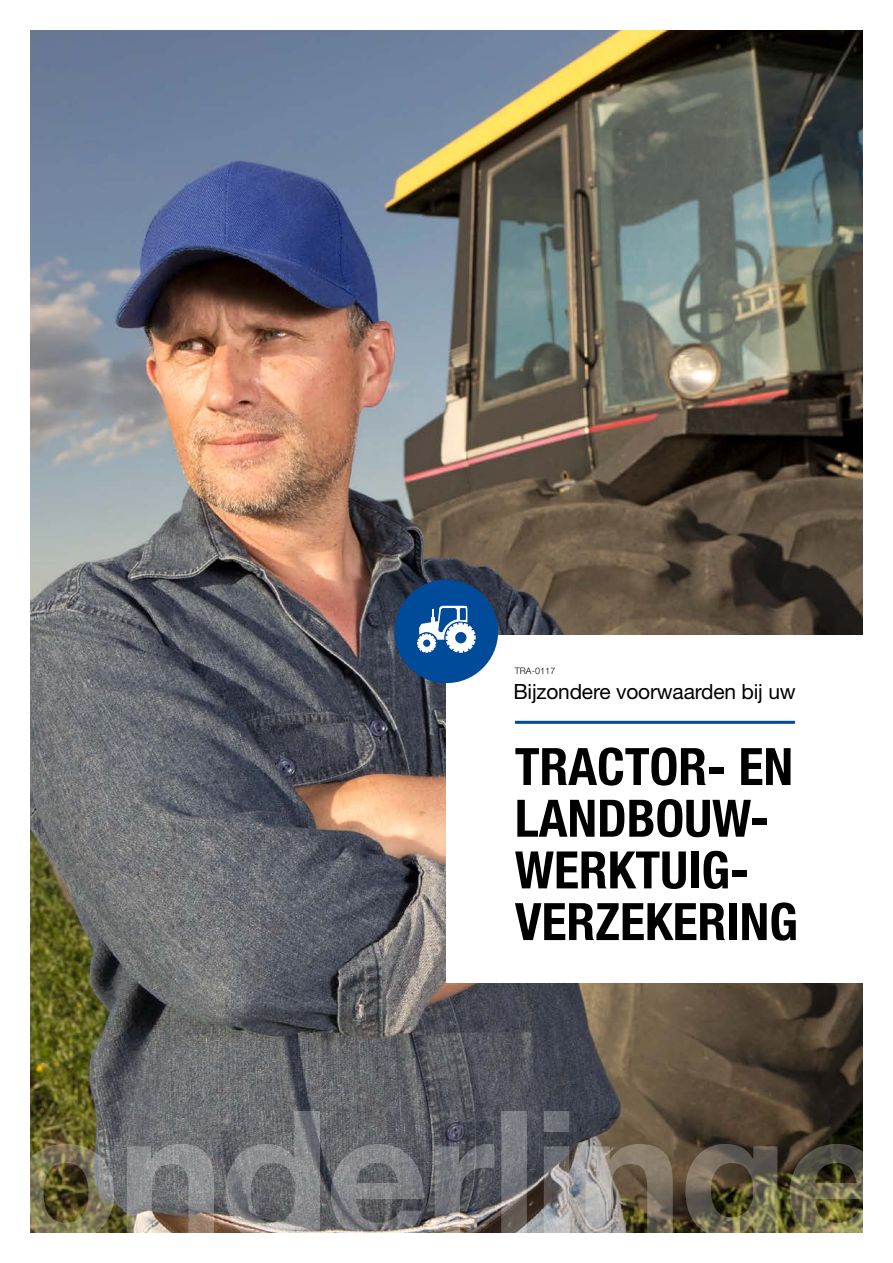
<style>
.page{position:relative;width:893px;height:1263px;background:#fff}
.page>*{position:absolute;margin:0;border:0;box-sizing:border-box;transform-origin:0 0}
.t1{font:700 condensed 51.6px/51.6px "Helvetica Neue";color:#000}
.t2{font:21px "Helvetica Neue LT Std";letter-spacing:-.01em;color:#000}
.t3{font:300 9px "Helvetica Neue LT Std";letter-spacing:.01em;color:#000}
</style>
<div class="page">
<img style="left:31px;top:31px;width:831px;height:1080px">
<div style="left:446px;top:636px;width:447px;height:347px;background:#fff"></div>
<img style="left:30px;top:1111px;width:833px;height:122px">
<div style="left:395px;top:580px;width:103px;height:103px;background:#004a9a;border-radius:50%"></div>
<svg style="left:417px;top:606px;width:59px;height:47px"></svg>
<hr style="left:515px;top:721px;width:280px;height:3px;background:#004a9a">
<p class="t3" style="left:515px;top:665px;width:42px">TRA-0117</p>
<p class="t2" style="left:513px;top:679px;width:284px">Bijzondere voorwaarden bij uw</p>
<p class="t1" style="left:515px;top:737px;width:285px">TRACTOR- EN<br>LANDBOUW-<br>WERKTUIG-<br>VERZEKERING</p>
</div>
